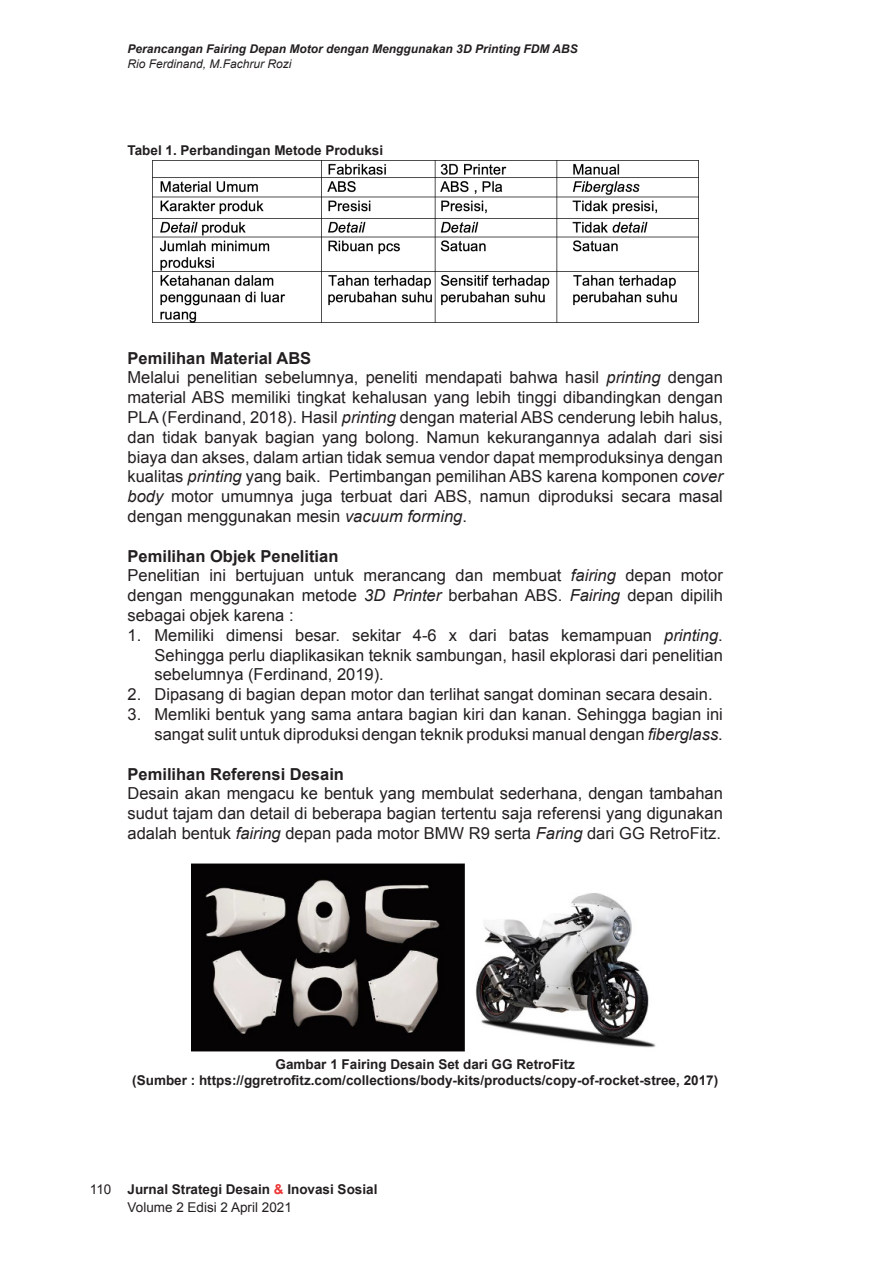
<style>
.page{position:relative;width:893px;height:1263px;background:#fff}
.page>*{position:absolute;margin:0;border:0;box-sizing:border-box;transform-origin:0 0}
.Body_Text{font:16.5px/19.8px "Arial";color:#231f20;text-align:justify}
.Body_Text-2{font:700 16.5px "Arial";color:#231f20}
.Deskripsi_Gambar{font:700 13.5px/18px "Arial";color:#231f20}
.t1{font:13.5px "Arial";color:#231f20}
.t2{font:italic 700 12px "Arial";color:#231f20}
.t3{font:italic 12px "Arial";color:#231f20}
.s1{font-style:italic}
.s2{color:#ee3434}
.s3{font-weight:400}
</style>
<div class="page">
<img style="left:152px;top:160px;width:547px;height:163px">
<img style="left:192px;top:863px;width:464px;height:189px">
<p class="t2" style="left:128px;top:41px;width:452px">Perancangan Fairing Depan Motor dengan Menggunakan 3D Printing FDM ABS</p>
<p class="t3" style="left:128px;top:56px;width:166px">Rio Ferdinand, M.Fachrur Rozi</p>
<p class="Deskripsi_Gambar" style="left:128px;top:141px;width:257px">Tabel 1. Perbandingan Metode Produksi</p>
<p class="Body_Text-2" style="left:128px;top:347px;width:185px">Pemilihan Material ABS</p>
<p class="Body_Text" style="left:128px;top:368px;width:597px">Melalui penelitian sebelumnya, peneliti mendapati bahwa hasil <span class="s1">printing</span> dengan material ABS memiliki tingkat kehalusan yang lebih tinggi dibandingkan dengan PLA (Ferdinand, 2018). Hasil <span class="s1">printing</span> dengan material ABS cenderung lebih halus, dan tidak banyak bagian yang bolong. Namun kekurangannya adalah dari sisi biaya dan akses, dalam artian tidak semua vendor dapat memproduksinya dengan kualitas <span class="s1">printing</span> yang baik. Pertimbangan pemilihan ABS karena komponen <span class="s1">cover body</span> motor umumnya juga terbuat dari ABS, namun diproduksi secara masal dengan menggunakan mesin <span class="s1">vacuum forming</span>.</p>
<p class="Body_Text-2" style="left:128px;top:545px;width:212px">Pemilihan Objek Penelitian</p>
<p class="Body_Text" style="left:128px;top:566px;width:597px">Penelitian ini bertujuan untuk merancang dan membuat <span class="s1">fairing</span> depan motor dengan menggunakan metode <span class="s1">3D Printer</span> berbahan ABS. <span class="s1">Fairing</span> depan dipilih sebagai objek karena :</p>
<p class="Body_Text" style="left:155px;top:625px;width:570px;text-indent:-27px">1. Memiliki dimensi besar. sekitar 4-6 x dari batas kemampuan <span class="s1">printing</span>.<br>Sehingga perlu diaplikasikan teknik sambungan, hasil ekplorasi dari penelitian sebelumnya (Ferdinand, 2019).</p>
<p class="Body_Text" style="left:128px;top:685px;width:587px">2. Dipasang di bagian depan motor dan terlihat sangat dominan secara desain.</p>
<p class="Body_Text" style="left:128px;top:704px;width:597px;text-align:right">3. Memliki bentuk yang sama antara bagian kiri dan kanan. Sehingga bagian ini sangat sulit untuk diproduksi dengan teknik produksi manual dengan <span class="s1">fiberglass</span>.</p>
<p class="Body_Text-2" style="left:128px;top:763px;width:218px">Pemilihan Referensi Desain</p>
<p class="Body_Text" style="left:128px;top:784px;width:597px">Desain akan mengacu ke bentuk yang membulat sederhana, dengan tambahan sudut tajam dan detail di beberapa bagian tertentu saja referensi yang digunakan adalah bentuk <span class="s1">fairing</span> depan pada motor BMW R9 serta <span class="s1">Faring</span> dari GG RetroFitz.</p>
<p class="Deskripsi_Gambar" style="left:276px;top:1055px;width:301px">Gambar 1 Fairing Desain Set dari GG RetroFitz</p>
<p class="Deskripsi_Gambar" style="left:132px;top:1072px;width:587px">(Sumber : https://ggretrofitz.com/collections/body-kits/products/copy-of-rocket-stree, 2017)</p>
<p class="t1" style="left:90px;top:1180px;width:23px">110</p>
<p class="Deskripsi_Gambar" style="left:128px;top:1181px;width:251px">Jurnal Strategi Desain <span class="s2">&amp;</span> Inovasi Sosial<br><span class="s3">Volume 2 Edisi 2 April 2021</span></p>
</div>
